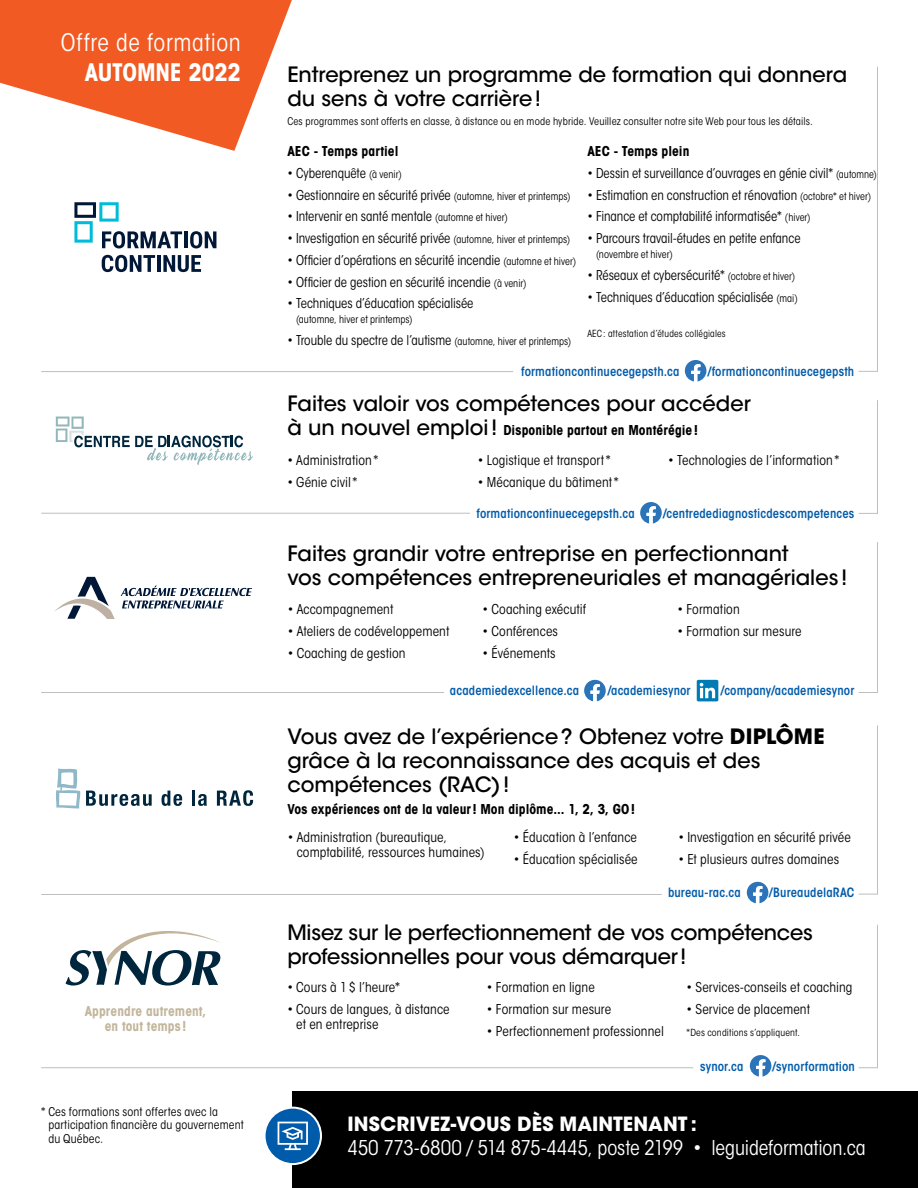
<style>
.page{position:relative;width:918px;height:1188px;background:#fff}
.page>*{position:absolute;margin:0;border:0;box-sizing:border-box;transform-origin:0 0}
.t1{font:condensed 24px "ITC Avant Garde Std";letter-spacing:.025em;color:#fff}
.t2{font:700 condensed 24px "ITC Avant Garde Std";letter-spacing:-.015em;color:#fff}
.t3{font:500 21px/24px "ITC Avant Garde Std";color:#000}
.t4{font:condensed 20.25px "ITC Avant Garde Std";letter-spacing:-.01em;color:#fff}
.t5{font:700 19.5px "ITC Avant Garde Std";letter-spacing:.005em;color:#fff}
.t6{font:condensed 13.5px/15px "ITC Avant Garde Std";color:#000}
.t7{font:700 condensed 13.5px "ITC Avant Garde Std";letter-spacing:.005em;color:#000}
.t8{font:700 condensed 13.5px/15px "ITC Avant Garde Std";letter-spacing:.01em;color:#c2b69c;text-align:center}
.t9{font:600 condensed 12.75px "ITC Avant Garde Std";letter-spacing:.01em;color:#005baa}
.t10{font:condensed 12px/13.5px "ITC Avant Garde Std";letter-spacing:.01em;color:#000}
.t11{font:condensed 10.5px "ITC Avant Garde Std";letter-spacing:.01em;color:#000}
.t12{font:condensed 9.75px "ITC Avant Garde Std";letter-spacing:.015em;color:#000}
.s1{font-size:10.5px}
.s2{font-weight:500;font-stretch:normal;font-size:21px}
.s3{font-weight:700}
</style>
<div class="page">
<hr style="left:41px;top:371px;width:472px;height:1px;background:#bcbec0">
<hr style="left:41px;top:513px;width:429px;height:1px;background:#bcbec0">
<svg style="left:685px;top:360px;width:21px;height:22px"></svg>
<svg style="left:640px;top:502px;width:22px;height:22px"></svg>
<svg style="left:858px;top:66px;width:20px;height:306px"></svg>
<hr style="left:41px;top:1067px;width:652px;height:1px;background:#bcbec0">
<svg style="left:750px;top:1055px;width:21px;height:22px"></svg>
<svg style="left:858px;top:924px;width:20px;height:144px"></svg>
<div style="left:293px;top:1092px;width:625px;height:96px;background:#000"></div>
<div style="left:265px;top:1108px;width:56px;height:56px;background:#005baa;border-radius:50%"></div>
<div style="left:264px;top:1107px;width:58px;height:58px;border:2px solid #fff;border-radius:50%"></div>
<svg style="left:278px;top:1122px;width:30px;height:28px"></svg>
<svg style="left:0;top:0;width:292px;height:151px;fill:#f15a22"></svg>
<hr style="left:41px;top:692px;width:403px;height:1px;background:#bcbec0">
<svg style="left:697px;top:680px;width:21px;height:21px"></svg>
<svg style="left:121px;top:586px;width:131px;height:23px"></svg>
<svg style="left:54px;top:577px;width:61px;height:42px"></svg>
<svg style="left:584px;top:680px;width:22px;height:21px"></svg>
<svg style="left:858px;top:542px;width:20px;height:151px"></svg>
<hr style="left:41px;top:894px;width:621px;height:1px;background:#bcbec0">
<svg style="left:162px;top:791px;width:20px;height:15px"></svg>
<hr style="left:192px;top:791px;width:3px;height:15px;background:#00263d">
<svg style="left:198px;top:794px;width:9px;height:12px"></svg>
<svg style="left:217px;top:790px;width:36px;height:16px"></svg>
<svg style="left:56px;top:768px;width:96px;height:41px"></svg>
<svg style="left:747px;top:882px;width:21px;height:21px"></svg>
<svg style="left:858px;top:725px;width:20px;height:170px"></svg>
<svg style="left:858px;top:400px;width:20px;height:114px"></svg>
<svg style="left:65px;top:931px;width:156px;height:55px"></svg>
<svg style="left:56px;top:417px;width:197px;height:48px"></svg>
<svg style="left:74px;top:202px;width:108px;height:46px"></svg>
<hr style="left:184px;top:231px;width:4px;height:17px;background:#001738">
<svg style="left:190px;top:231px;width:26px;height:17px"></svg>
<svg style="left:102px;top:255px;width:53px;height:17px"></svg>
<hr style="left:157px;top:255px;width:4px;height:17px;background:#001738">
<svg style="left:163px;top:255px;width:38px;height:17px"></svg>
<h1 class="t1" style="left:61px;top:28px;width:181px">Offre de formation</h1>
<h1 class="t2" style="left:85px;top:57px;width:157px">AUTOMNE 2022</h1>
<p class="t8" style="left:85px;top:1004px;width:123px">Apprendre autrement, en tout temps !</p>
<p class="t10" style="left:48px;top:1104px;width:197px;text-indent:-7px">* Ces formations sont offertes avec la participation financière du gouvernement du Québec.</p>
<h2 class="t3" style="left:287px;top:63px;width:561px">Entreprenez un programme de formation qui donnera du sens à votre carrière!</h2>
<p class="t11" style="left:287px;top:115px;width:527px">Ces programmes sont offerts en classe, à distance ou en mode hybride. Veuillez consulter notre site Web pour tous les détails.</p>
<p class="t7" style="left:287px;top:143px;width:113px">AEC - Temps partiel</p>
<p class="t6" style="left:287px;top:166px;width:116px">• Cyberenquête <span class="s1">(à venir)</span></p>
<p class="t6" style="left:287px;top:187px;width:285px">• Gestionnaire en sécurité privée <span class="s1">(automne, hiver et printemps)</span></p>
<p class="t6" style="left:287px;top:209px;width:222px">• Intervenir en santé mentale <span class="s1">(automne et hiver)</span></p>
<p class="t6" style="left:287px;top:231px;width:284px">• Investigation en sécurité privée <span class="s1">(automne, hiver et printemps)</span></p>
<p class="t6" style="left:287px;top:253px;width:290px">• Officier d’opérations en sécurité incendie <span class="s1">(automne et hiver)</span></p>
<p class="t6" style="left:287px;top:274px;width:241px">• Officier de gestion en sécurité incendie <span class="s1">(à venir)</span></p>
<p class="t6" style="left:287px;top:296px;width:188px">• Techniques d’éducation spécialisée</p>
<p class="t11" style="left:296px;top:313px;width:118px">(automne, hiver et printemps)</p>
<p class="t6" style="left:287px;top:333px;width:285px">• Trouble du spectre de l’autisme <span class="s1">(automne, hiver et printemps)</span></p>
<p class="t7" style="left:587px;top:143px;width:104px">AEC - Temps plein</p>
<p class="t6" style="left:587px;top:166px;width:291px">• Dessin et surveillance d’ouvrages en génie civil* <span class="s1">(automne)</span></p>
<p class="t6" style="left:587px;top:187px;width:285px">• Estimation en construction et rénovation <span class="s1">(octobre* et hiver)</span></p>
<p class="t6" style="left:587px;top:209px;width:225px">• Finance et comptabilité informatisée* <span class="s1">(hiver)</span></p>
<p class="t6" style="left:587px;top:231px;width:215px">• Parcours travail-études en petite enfance</p>
<p class="t11" style="left:596px;top:248px;width:78px">(novembre et hiver)</p>
<p class="t6" style="left:587px;top:268px;width:209px">• Réseaux et cybersécurité* <span class="s1">(octobre et hiver)</span></p>
<p class="t6" style="left:587px;top:289px;width:212px">• Techniques d’éducation spécialisée <span class="s1">(mai)</span></p>
<p class="t12" style="left:587px;top:328px;width:140px">AEC: attestation d’études collégiales</p>
<p class="t9" style="left:708px;top:363px;width:148px">/formationcontinuecegepsth</p>
<p class="t9" style="left:521px;top:363px;width:160px">formationcontinuecegepsth.ca</p>
<h2 class="t3" style="left:287px;top:392px;width:465px">Faites valoir vos compétences pour accéder</h2>
<p class="t7" style="left:287px;top:422px;width:412px"><span class="s2">à un nouvel emploi!</span> Disponible partout en Montérégie !</p>
<p class="t6" style="left:287px;top:453px;width:93px">• Administration *</p>
<p class="t6" style="left:287px;top:475px;width:72px">• Génie civil*</p>
<p class="t6" style="left:668px;top:453px;width:173px">• Technologies de l’information *</p>
<p class="t6" style="left:478px;top:453px;width:134px">• Logistique et transport*</p>
<p class="t6" style="left:478px;top:475px;width:142px">• Mécanique du bâtiment*</p>
<p class="t9" style="left:477px;top:505px;width:160px">formationcontinuecegepsth.ca</p>
<p class="t9" style="left:663px;top:505px;width:193px">/centredediagnosticdescompetences</p>
<h2 class="t3" style="left:287px;top:541px;width:562px">Faites grandir votre entreprise en perfectionnant<br>vos compétences entrepreneuriales et managériales !</h2>
<p class="t6" style="left:288px;top:602px;width:107px">• Accompagnement</p>
<p class="t6" style="left:288px;top:624px;width:163px">• Ateliers de codéveloppement</p>
<p class="t6" style="left:288px;top:645px;width:119px">• Coaching de gestion</p>
<p class="t6" style="left:483px;top:602px;width:105px">• Coaching exécutif</p>
<p class="t6" style="left:483px;top:624px;width:77px">• Conférences</p>
<p class="t6" style="left:483px;top:645px;width:75px">• Événements</p>
<p class="t6" style="left:677px;top:602px;width:64px">• Formation</p>
<p class="t6" style="left:677px;top:624px;width:126px">• Formation sur mesure</p>
<p class="t9" style="left:450px;top:683px;width:131px">academiedexcellence.ca</p>
<p class="t9" style="left:608px;top:683px;width:84px">/academiesynor</p>
<p class="t9" style="left:721px;top:683px;width:135px">/company/academiesynor</p>
<h2 class="t3" style="left:287px;top:725px;width:539px">Vous avez de l’expérience? Obtenez votre <span class="s3">DIPLÔME </span>grâce à la reconnaissance des acquis et des compétences (RAC) !</h2>
<p class="t7" style="left:287px;top:800px;width:349px">Vos expériences ont de la valeur! Mon diplôme... 1, 2, 3, GO!</p>
<p class="t6" style="left:514px;top:830px;width:125px">• Éducation à l’enfance</p>
<p class="t6" style="left:514px;top:851px;width:125px">• Éducation spécialisée</p>
<p class="t6" style="left:297px;top:830px;width:189px;text-indent:-9px">• Administration (bureautique, comptabilité, ressources humaines)</p>
<p class="t6" style="left:678px;top:830px;width:174px">• Investigation en sécurité privée</p>
<p class="t6" style="left:678px;top:851px;width:162px">• Et plusieurs autres domaines</p>
<p class="t9" style="left:668px;top:885px;width:74px">bureau-rac.ca</p>
<p class="t9" style="left:769px;top:885px;width:87px">/BureaudelaRAC</p>
<h2 class="t3" style="left:287px;top:921px;width:527px">Misez sur le perfectionnement de vos compétences professionnelles pour vous démarquer!</h2>
<p class="t6" style="left:287px;top:980px;width:114px">• Cours à 1$ l’heure*</p>
<p class="t6" style="left:296px;top:1001px;width:155px;text-indent:-9px">• Cours de langues, à distance et en entreprise</p>
<p class="t6" style="left:687px;top:980px;width:167px">• Services-conseils et coaching</p>
<p class="t6" style="left:687px;top:1001px;width:125px">• Service de placement</p>
<p class="t12" style="left:687px;top:1026px;width:115px">*Des conditions s’appliquent.</p>
<p class="t9" style="left:773px;top:1058px;width:84px">/synorformation</p>
<h3 class="t5" style="left:347px;top:1111px;width:351px">INSCRIVEZ-VOUS DÈS MAINTENANT :</h3>
<h3 class="t4" style="left:347px;top:1136px;width:520px">450 773-6800 / 514 875-4445, poste 2199 • leguideformation.ca</h3>
<p class="t6" style="left:487px;top:980px;width:109px">• Formation en ligne</p>
<p class="t6" style="left:487px;top:1001px;width:126px">• Formation sur mesure</p>
<p class="t6" style="left:487px;top:1023px;width:178px">• Perfectionnement professionnel</p>
<p class="t9" style="left:700px;top:1058px;width:45px">synor.ca</p>
</div>
